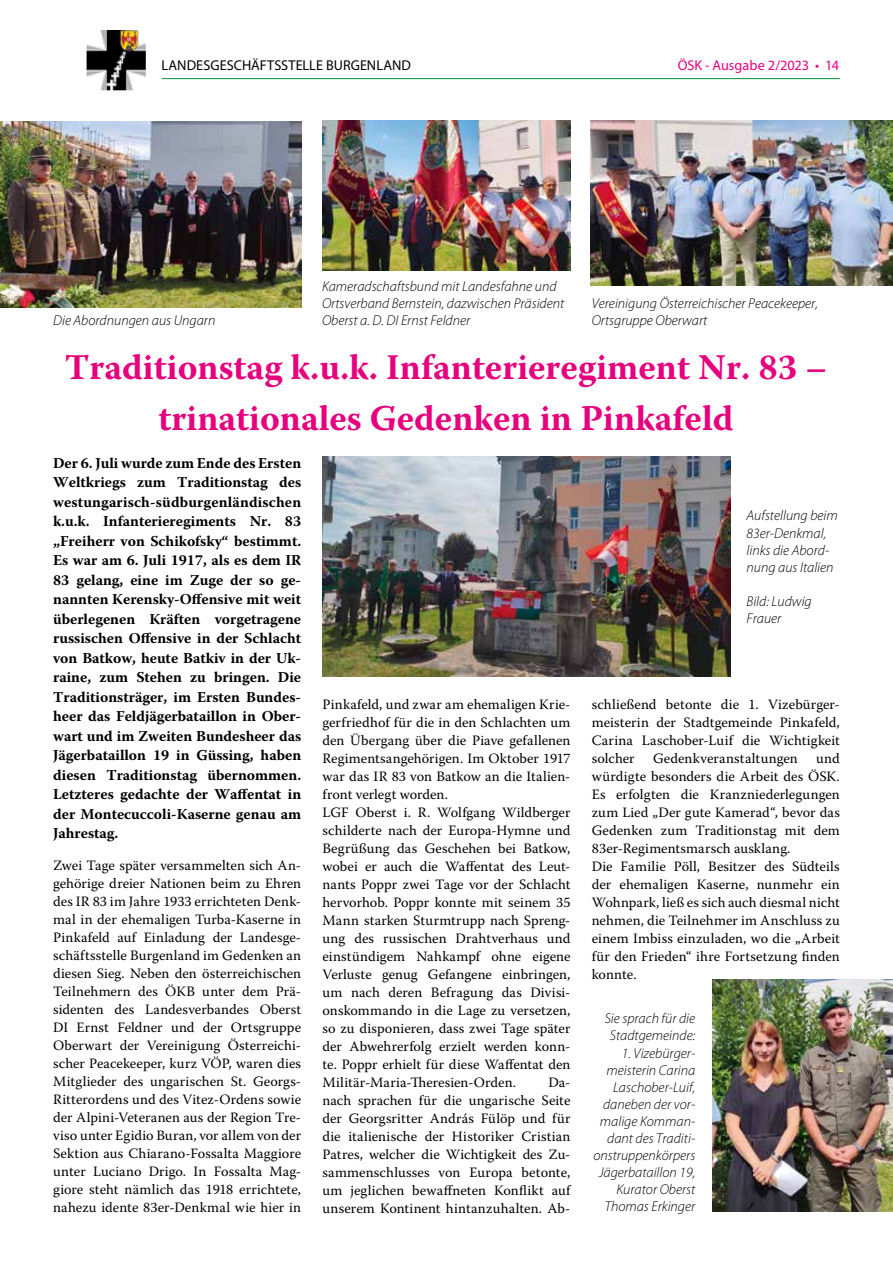
<style>
.page{position:relative;width:893px;height:1263px;background:#fff}
.page>*{position:absolute;margin:0;border:0;box-sizing:border-box;transform-origin:0 0}
.t1{font:700 36px/50.6px "Warnock Pro";color:#e6007d;text-align:center}
.t2{font:700 15px/19.5px "Warnock Pro";color:#000;text-align:justify}
.t3{font:14.25px/18px "Warnock Pro";letter-spacing:.005em;color:#000;text-align:justify}
.t4{font:italic 300 14.25px/17.1px "Myriad Pro";color:#000}
.t5{font:14.25px "Myriad Pro";color:#000}
.t6{font:14.25px "Myriad Pro";letter-spacing:-.005em;color:#e6007d}
</style>
<div class="page">
<hr style="left:162px;top:78px;width:678px;height:1px;background:#009641">
<img style="left:87px;top:31px;width:58px;height:59px">
<div style="left:82px;top:26px;width:68px;height:69px;border:4px solid #fff"></div>
<img style="left:322px;top:456px;width:409px;height:220px">
<img style="left:0;top:121px;width:301px;height:186px">
<img style="left:322px;top:121px;width:248px;height:150px">
<img style="left:591px;top:121px;width:302px;height:164px">
<img style="left:712px;top:979px;width:181px;height:233px">
<p class="t5" style="left:162px;top:57px;width:251px">LANDESGESCHÄFTSSTELLE BURGENLAND</p>
<p class="t6" style="left:678px;top:57px;width:163px">ÖSK - Ausgabe 2/2023 • 14</p>
<p class="t4" style="left:322px;top:277px;width:244px">Kameradschaftsbund mit Landesfahne und<br>Ortsverband Bernstein, dazwischen Präsident</p>
<p class="t4" style="left:53px;top:312px;width:164px">Die Abordnungen aus Ungarn</p>
<p class="t4" style="left:322px;top:312px;width:150px">Oberst a. D. DI Ernst Feldner</p>
<p class="t4" style="left:592px;top:294px;width:228px">Vereinigung Österreichischer Peacekeeper,<br>Ortsgruppe Oberwart</p>
<h1 class="t1" style="left:65px;top:342px;width:764px">Traditionstag k.u.k. Infanterieregiment Nr. 83 – trinationales Gedenken in Pinkafeld</h1>
<p class="t2" style="left:53px;top:453px;width:250px">Der 6. Juli wurde zum Ende des Ersten Weltkriegs zum Traditionstag des westungarisch-südburgenländischen k.u.k. Infanterieregiments Nr. 83 „Freiherr von Schikofsky“ bestimmt.<br>Es war am 6. Juli 1917, als es dem IR 83 gelang, eine im Zuge der so ge&shy;nannten Kerensky-Offensive mit weit überlegenen Kräften vorgetragene russischen Offensive in der Schlacht von Batkow, heute Batkiv in der Uk&shy;raine, zum Stehen zu bringen. Die Traditionsträger, im Ersten Bundes&shy;heer das Feldjägerbataillon in Ober&shy;wart und im Zweiten Bundesheer das Jägerbataillon 19 in Güssing, haben diesen Traditionstag übernommen.<br>Letzteres gedachte der Waffentat in der Montecuccoli-Kaserne genau am Jahrestag.</p>
<p class="t3" style="left:53px;top:856px;width:250px">Zwei Tage später versammelten sich An&shy;gehörige dreier Nationen beim zu Ehren des IR 83 im Jahre 1933 errichteten Denk&shy;mal in der ehemaligen Turba-Kaserne in Pinkafeld auf Einladung der Landesge&shy;schäftsstelle Burgenland im Gedenken an diesen Sieg. Neben den österreichischen Teilnehmern des ÖKB unter dem Prä&shy;sidenten des Landesverbandes Oberst DI Ernst Feldner und der Ortsgruppe Oberwart der Vereinigung Österreichi&shy;scher Peacekeeper, kurz VÖP, waren dies Mitglieder des ungarischen St. Georgs-Ritterordens und des Vitez-Ordens sowie der Alpini-Veteranen aus der Region Tre&shy;viso unter Egidio Buran, vor allem von der Sektion aus Chiarano-Fossalta Maggiore unter Luciano Drigo. In Fossalta Mag&shy;giore steht nämlich das 1918 errichtete, nahezu idente 83er-Denkmal wie hier in</p>
<p class="t4" style="left:746px;top:507px;width:93px">Aufstellung beim<br>83er-Denkmal, links die Abord&shy;nung aus Italien</p>
<p class="t4" style="left:746px;top:592px;width:67px">Bild: Ludwig<br>Frauer</p>
<p class="t3" style="left:322px;top:695px;width:250px;text-align:left">Pinkafeld, und zwar am ehemaligen Krie&shy;gerfriedhof für die in den Schlachten um den Übergang über die Piave gefallenen Regimentsangehörigen. Im Oktober 1917 war das IR 83 von Batkow an die Italien&shy;front verlegt worden.<br>LGF Oberst i. R. Wolfgang Wildberger schilderte nach der Europa-Hymne und Begrüßung das Geschehen bei Batkow, wobei er auch die Waffentat des Leut&shy;nants Poppr zwei Tage vor der Schlacht hervorhob. Poppr konnte mit seinem 35<br>Mann starken Sturmtrupp nach Spreng&shy;ung des russischen Drahtverhaus und einstündigem Nahkampf ohne eigene Verluste genug Gefangene einbringen, um nach deren Befragung das Divisi&shy;onskommando in die Lage zu versetzen, so zu disponieren, dass zwei Tage später der Abwehrerfolg erzielt werden konn&shy;te. Poppr erhielt für diese Waffentat den Militär-Maria-Theresien-Orden.</p>
<p class="t3" style="left:322px;top:1073px;width:250px;text-indent:226px">Da&shy;nach sprachen für die ungarische Seite der Georgsritter András Fülöp und für die italienische der Historiker Cristian Patres, welcher die Wichtigkeit des Zu&shy;sammenschlusses von Europa betonte, um jeglichen bewaffneten Konflikt auf unserem Kontinent hintanzuhalten. Ab-</p>
<p class="t3" style="left:592px;top:695px;width:250px">schließend betonte die 1. Vizebürger&shy;meisterin der Stadtgemeinde Pinkafeld, Carina Laschober-Luif die Wichtigkeit solcher</p>
<p class="t3" style="left:592px;top:749px;width:250px;text-align:left;text-indent:224px">und würdigte besonders die Arbeit des ÖSK.<br>Es erfolgten die Kranzniederlegungen zum Lied „Der gute Kamerad“, bevor das Gedenken zum Traditionstag mit dem 83er-Regimentsmarsch ausklang.<br>Die Familie Pöll, Besitzer des Südteils der ehemaligen Kaserne, nunmehr ein Wohnpark, ließ es sich auch diesmal nicht nehmen, die Teilnehmer im Anschluss zu einem Imbiss einzuladen, wo die „Arbeit für den Frieden“ ihre Fortsetzung finden konnte.</p>
<p class="t3" style="left:653px;top:749px;width:146px">Gedenkveranstaltungen</p>
<p class="t4" style="left:605px;top:1010px;width:92px;text-align:center">Sie sprach für die<br>Stadtgemeinde:</p>
<p class="t4" style="left:593px;top:1044px;width:103px;text-align:right">1. Vizebürger&shy;meisterin Carina<br>Laschober-Luif, daneben der vor&shy;malige Komman&shy;dant des Traditi&shy;onstruppenkörpers<br>Jägerbataillon 19,<br>Kurator Oberst<br>Thomas Erkinger</p>
</div>
